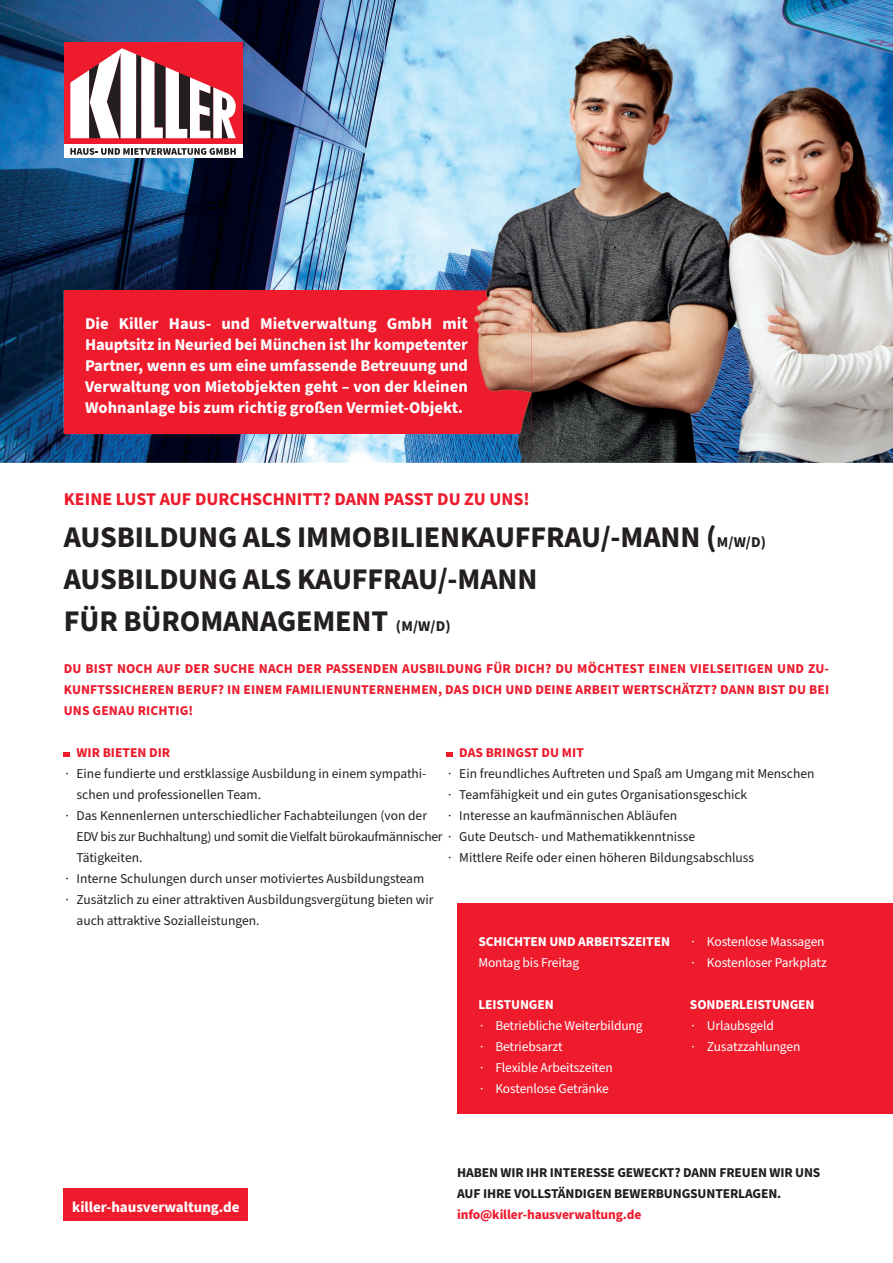
<style>
.page{position:relative;width:893px;height:1263px;background:#fff}
.page>*{position:absolute;margin:0;border:0;box-sizing:border-box;transform-origin:0 0}
.t1{font:700 30px/42px "Source Sans Pro";letter-spacing:-.005em;color:#231f20}
.t2{font:700 18px "Source Sans Pro";color:#ee1b2d}
.t3{font:700 16.5px/21px "Source Sans Pro";color:#fff;text-align:justify}
.t4{font:700 15px "Source Sans Pro";letter-spacing:-.005em;color:#fff}
.t5{font:13.5px/21px "Source Sans Pro";color:#231f20}
.t6{font:700 13.5px/21px "Source Sans Pro";color:#ee1b2d;text-align:justify}
.t7{font:13.5px/21px "Source Sans Pro";letter-spacing:-.01em;color:#fff}
.t8{font:13.5px "Source Sans Pro";letter-spacing:-.02em;color:#231f20}
.t9{font:700 13.5px/21px "Source Sans Pro";letter-spacing:-.01em;color:#231f20}
.t10{font:700 13.5px "Source Sans Pro";letter-spacing:-.01em;color:#fff}
.s1{font-size:15px}
</style>
<div class="page">
<div style="left:64px;top:1188px;width:184px;height:32px;background:#ee1b2d"></div>
<svg style="left:64px;top:753px;width:6px;height:4px"></svg>
<svg style="left:446px;top:753px;width:7px;height:4px"></svg>
<div style="left:457px;top:904px;width:436px;height:210px;background:#ee1b2d"></div>
<img style="left:0;top:0;width:454px;height:463px">
<div style="left:64px;top:43px;width:178px;height:101px;background:#ee1b2d"></div>
<svg style="left:70px;top:48px;width:166px;height:90px"></svg>
<div style="left:64px;top:144px;width:178px;height:14px;background:#fff"></div>
<svg style="left:70px;top:148px;width:166px;height:7px"></svg>
<div style="left:64px;top:291px;width:467px;height:143px;background:#ee1b2d"></div>
<img style="left:454px;top:0;width:439px;height:463px">
<img style="left:454px;top:291px;width:77px;height:143px">
<img style="left:454px;top:317px;width:14px;height:15px">
<img style="left:454px;top:338px;width:14px;height:15px">
<img style="left:454px;top:359px;width:14px;height:15px">
<img style="left:454px;top:380px;width:14px;height:15px">
<img style="left:454px;top:401px;width:8px;height:15px">
<p class="t3" style="left:85px;top:313px;width:384px">Die Killer Haus- und Mietverwaltung GmbH mit Hauptsitz in Neuried bei München ist Ihr kompetenter Partner, wenn es um eine umfassende Betreuung und Verwaltung von Mietobjekten geht – von der kleinen Wohnanlage bis zum richtig großen Vermiet-Objekt.</p>
<h2 class="t2" style="left:64px;top:487px;width:467px">KEINE LUST AUF DURCHSCHNITT? DANN PASST DU ZU UNS!</h2>
<h1 class="t1" style="left:64px;top:517px;width:704px">AUSBILDUNG ALS IMMOBILIENKAUFFRAU/-MANN (<span class="s1">M/W/D)<br></span>AUSBILDUNG ALS KAUFFRAU/-MANN<br>FÜR BÜROMANAGEMENT <span class="s1">(M/W/D)</span></h1>
<p class="t6" style="left:64px;top:658px;width:767px">DU BIST NOCH AUF DER SUCHE NACH DER PASSENDEN AUSBILDUNG FÜR DICH? DU MÖCHTEST EINEN VIELSEITIGEN UND ZU-KUNFTSSICHEREN BERUF? IN EINEM FAMILIENUNTERNEHMEN, DAS DICH UND DEINE ARBEIT WERTSCHÄTZT? DANN BIST DU BEI UNS GENAU RICHTIG!</p>
<p class="t6" style="left:459px;top:742px;width:126px">DAS BRINGST DU MIT</p>
<p class="t5" style="left:446px;top:763px;width:370px">∙ Ein freundliches Auftreten und Spaß am Umgang mit Menschen ∙ Teamfähigkeit und ein gutes Organisationsgeschick<br>∙ Interesse an kaufmännischen Abläufen</p>
<p class="t5" style="left:446px;top:847px;width:309px">∙ Mittlere Reife oder einen höheren Bildungsabschluss</p>
<p class="t6" style="left:77px;top:742px;width:95px">WIR BIETEN DIR</p>
<p class="t5" style="left:64px;top:763px;width:364px">∙ Eine fundierte und erstklassige Ausbildung in einem sympathi-</p>
<p class="t5" style="left:77px;top:784px;width:186px">schen und professionellen Team.</p>
<p class="t5" style="left:64px;top:805px;width:365px">∙ Das Kennenlernen unterschiedlicher Fachabteilungen (von der</p>
<p class="t8" style="left:77px;top:827px;width:620px">EDV bis zur Buchhaltung) und somit die Vielfalt bürokaufmännischer ∙ Gute Deutsch- und Mathematikkenntnisse</p>
<p class="t5" style="left:77px;top:847px;width:67px">Tätigkeiten.</p>
<p class="t5" style="left:64px;top:868px;width:362px">∙ Interne Schulungen durch unser motiviertes Ausbildungsteam</p>
<p class="t5" style="left:64px;top:889px;width:371px">∙ Zusätzlich zu einer attraktiven Ausbildungsvergütung bieten wir</p>
<p class="t5" style="left:77px;top:910px;width:185px">auch attraktive Sozialleistungen.</p>
<p class="t4" style="left:72px;top:1197px;width:169px">killer-hausverwaltung.de</p>
<p class="t10" style="left:478px;top:932px;width:193px">SCHICHTEN UND ARBEITSZEITEN</p>
<p class="t7" style="left:478px;top:952px;width:102px">Montag bis Freitag</p>
<p class="t10" style="left:478px;top:995px;width:77px">LEISTUNGEN</p>
<p class="t7" style="left:478px;top:1015px;width:166px">∙ Betriebliche Weiterbildung ∙ Betriebsarzt<br>∙ Flexible Arbeitszeiten<br>∙ Kostenlose Getränke</p>
<p class="t7" style="left:690px;top:931px;width:138px">∙ Kostenlose Massagen ∙ Kostenloser Parkplatz</p>
<p class="t10" style="left:690px;top:995px;width:126px">SONDERLEISTUNGEN</p>
<p class="t7" style="left:690px;top:1015px;width:112px">∙ Urlaubsgeld<br>∙ Zusatzzahlungen</p>
<p class="t9" style="left:457px;top:1162px;width:365px">HABEN WIR IHR INTERESSE GEWECKT? DANN FREUEN WIR UNS<br>AUF IHRE VOLLSTÄNDIGEN BEWERBUNGSUNTERLAGEN.</p>
<p class="t6" style="left:457px;top:1204px;width:186px">info@killer-hausverwaltung.de</p>
</div>
